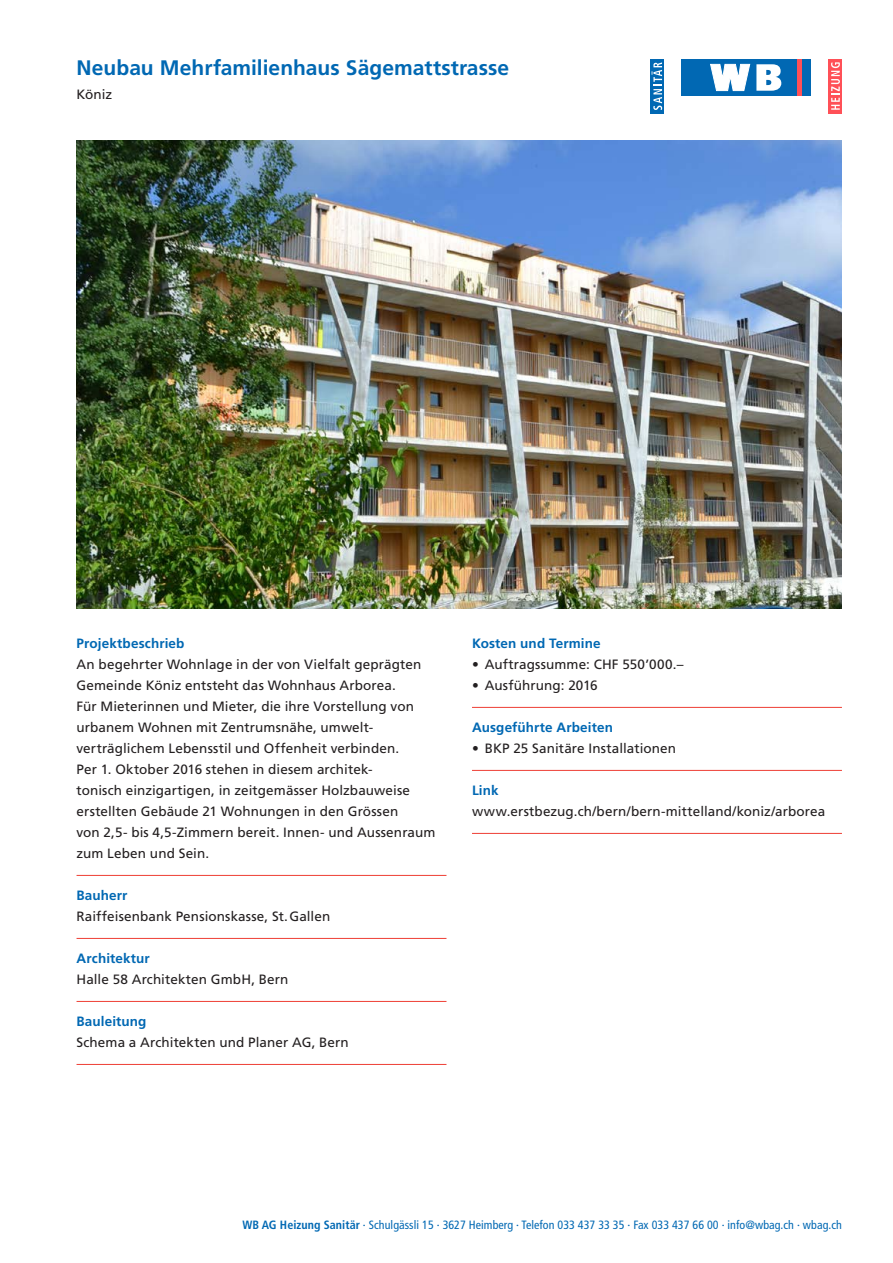
<style>
.page{position:relative;width:893px;height:1263px;background:#fff}
.page>*{position:absolute;margin:0;border:0;box-sizing:border-box;transform-origin:0 0}
.t1{font:700 21px "Frutiger LT Std";color:#0168b3}
.t2{font:13.5px/21px "Frutiger LT Std";letter-spacing:.01em;color:#231f20}
.t3{font:700 13.5px "Frutiger LT Std";letter-spacing:.01em;color:#0168b3}
.t4{font:condensed 12px "Frutiger LT Std";letter-spacing:.005em;color:#0168b3}
.s1{font-weight:700}
</style>
<div class="page">
<div style="left:651px;top:60px;width:13px;height:54px;background:#0168b3"></div>
<svg style="left:651px;top:62px;width:11px;height:48px"></svg>
<div style="left:829px;top:60px;width:13px;height:54px;background:#ff5057"></div>
<svg style="left:831px;top:62px;width:9px;height:48px"></svg>
<div style="left:682px;top:60px;width:129px;height:36px;background:#0168b3"></div>
<hr style="left:798px;top:60px;width:4px;height:36px;background:#ff5057">
<svg style="left:710px;top:64px;width:40px;height:27px"></svg>
<svg style="left:756px;top:64px;width:25px;height:27px"></svg>
<hr style="left:77px;top:875px;width:369px;height:1px;background:#ee3e34">
<hr style="left:77px;top:938px;width:369px;height:1px;background:#ee3e34">
<hr style="left:77px;top:1001px;width:369px;height:1px;background:#ee3e34">
<hr style="left:77px;top:1064px;width:369px;height:1px;background:#ee3e34">
<hr style="left:472px;top:707px;width:370px;height:1px;background:#ee3e34">
<hr style="left:472px;top:770px;width:370px;height:1px;background:#ee3e34">
<hr style="left:472px;top:833px;width:370px;height:1px;background:#ee3e34">
<img style="left:77px;top:140px;width:765px;height:468px">
<h1 class="t1" style="left:77px;top:56px;width:434px">Neubau Mehrfamilienhaus Sägemattstrasse</h1>
<p class="t2" style="left:77px;top:84px;width:37px">Köniz</p>
<p class="t3" style="left:77px;top:635px;width:110px">Projektbeschrieb</p>
<p class="t2" style="left:77px;top:654px;width:360px">An begehrter Wohnlage in der von Vielfalt geprägten Gemeinde Köniz entsteht das Wohnhaus Arborea.<br>Für Mieterinnen und Mieter, die ihre Vorstellung von urbanem Wohnen mit Zentrumsnähe, umwelt&shy;verträglichem Lebensstil und Offenheit verbinden.<br>Per 1. Oktober 2016 stehen in diesem architek-<br>tonisch einzigartigen, in zeitgemässer Holzbauweise erstellten Gebäude 21 Wohnungen in den Grössen<br>von 2,5- bis 4,5-Zimmern bereit. Innen- und Aussenraum zum Leben und Sein.</p>
<p class="t3" style="left:77px;top:887px;width:52px">Bauherr</p>
<p class="t2" style="left:77px;top:906px;width:255px">Raiffeisenbank Pensionskasse, St. Gallen</p>
<p class="t3" style="left:77px;top:950px;width:75px">Architektur</p>
<p class="t2" style="left:77px;top:969px;width:213px">Halle 58 Architekten GmbH, Bern</p>
<p class="t3" style="left:77px;top:1013px;width:72px">Bauleitung</p>
<p class="t2" style="left:77px;top:1032px;width:274px">Schema a Architekten und Planer AG, Bern</p>
<p class="t3" style="left:472px;top:635px;width:130px">Kosten und Termine</p>
<p class="t2" style="left:472px;top:654px;width:213px">• Auftragssumme: CHF 550’000.–</p>
<p class="t2" style="left:472px;top:675px;width:127px">• Ausführung: 2016</p>
<p class="t3" style="left:472px;top:719px;width:142px">Ausgeführte Arbeiten</p>
<p class="t2" style="left:472px;top:738px;width:206px">• BKP 25 Sanitäre Installationen</p>
<p class="t3" style="left:472px;top:782px;width:28px">Link</p>
<p class="t2" style="left:472px;top:801px;width:355px">www.erstbezug.ch/bern/bern-mittelland/koniz/arborea</p>
<p class="t4" style="left:243px;top:1218px;width:601px"><span class="s1">WB AG Heizung Sanitär</span> · Schulgässli 15 · 3627 Heimberg · Telefon 033 437 33 35 · Fax 033 437 66 00 · info@wbag.ch · wbag.ch</p>
</div>
